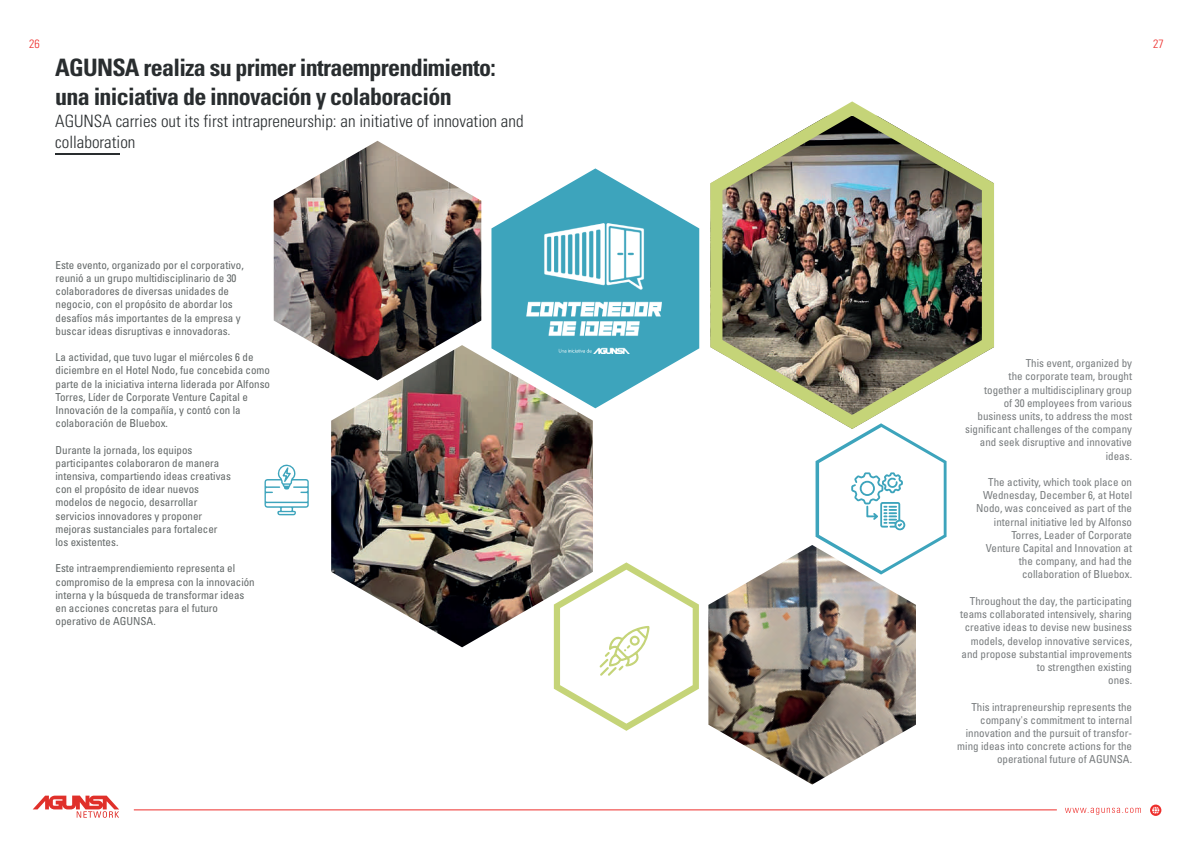
<style>
.page{position:relative;width:1191px;height:842px;background:#fff}
.page>*{position:absolute;margin:0;border:0;box-sizing:border-box;transform-origin:0 0}
.t1{font:700 condensed 24px/28.8px "Univers";letter-spacing:-.03em;color:#292d2f}
.t2{font:300 condensed 17px/20.4px "Univers";color:#292d2f}
.t3{font:300 condensed 12px "Univers";color:#ee2e2b}
.t4{font:condensed 11px/13.2px "Univers";color:#626767}
.t5{font:condensed 11px/13.2px "Univers";color:#777b7d;text-align:right}
</style>
<div class="page">
<hr style="left:56px;top:153px;width:64px;height:1px;background:#292d2f">
<svg style="left:491px;top:168px;width:208px;height:240px;fill:#3da4bc"></svg>
<img style="left:710px;top:101px;width:284px;height:322px">
<img style="left:331px;top:345px;width:262px;height:302px">
<img style="left:708px;top:545px;width:208px;height:239px">
<img style="left:274px;top:141px;width:207px;height:239px">
<img style="left:527px;top:223px;width:135px;height:131px">
<svg style="left:331px;top:615px;width:12px;height:32px"></svg>
<svg style="left:264px;top:464px;width:45px;height:51px"></svg>
<svg style="left:554px;top:562px;width:145px;height:169px"></svg>
<svg style="left:815px;top:423px;width:131px;height:151px"></svg>
<hr style="left:134px;top:809px;width:922px;height:1px;background:#ee2e2b">
<svg style="left:33px;top:795px;width:86px;height:23px"></svg>
<svg style="left:1065px;top:808px;width:76px;height:7px"></svg>
<svg style="left:1150px;top:804px;width:11px;height:12px"></svg>
<p class="t3" style="left:29px;top:36px;width:12px">26</p>
<p class="t3" style="left:1153px;top:36px;width:12px">27</p>
<h1 class="t1" style="left:55px;top:53px;width:442px">AGUNSA realiza su primer intraemprendimiento: una iniciativa de innovación y colaboración</h1>
<h2 class="t2" style="left:55px;top:111px;width:470px">AGUNSA carries out its first intrapreneurship: an initiative of innovation and collaboration</h2>
<p class="t4" style="left:56px;top:258px;width:190px">Este evento, organizado por el corporativo, reunió a un grupo multidisciplinario de 30 colaboradores de diversas unidades de negocio, con el propósito de abordar los desafíos más importantes de la empresa y buscar ideas disruptivas e innovadoras.</p>
<p class="t4" style="left:56px;top:350px;width:216px">La actividad, que tuvo lugar el miércoles 6 de diciembre en el Hotel Nodo, fue concebida como parte de la iniciativa interna liderada por Alfonso Torres, Líder de Corporate Venture Capital e Innovación de la compañía, y contó con la colaboración de Bluebox.</p>
<p class="t4" style="left:56px;top:443px;width:177px">Durante la jornada, los equipos participantes colaboraron de manera intensiva, compartiendo ideas creativas con el propósito de idear nuevos modelos de negocio, desarrollar servicios innovadores y proponer mejoras sustanciales para fortalecer los existentes.</p>
<p class="t4" style="left:56px;top:562px;width:201px">Este intraemprendiemiento representa el compromiso de la empresa con la innovación interna y la búsqueda de transformar ideas en acciones concretas para el futuro operativo de AGUNSA.</p>
<p class="t5" style="left:965px;top:357px;width:168px">This event, organized by<br>the corporate team, brought<br>together a multidisciplinary group<br>of 30 employees from various business units, to address the most significant challenges of the company and seek disruptive and innovative ideas.</p>
<p class="t5" style="left:976px;top:475px;width:157px">The activity, which took place on<br>Wednesday, December 6, at Hotel<br>Nodo, was conceived as part of the internal initiative led by Alfonso<br>Torres, Leader of Corporate<br>Venture Capital and Innovation at the company, and had the collaboration of Bluebox.</p>
<p class="t5" style="left:960px;top:594px;width:173px">Throughout the day, the participating teams collaborated intensively, sharing creative ideas to devise new business models, develop innovative services, and propose substantial improvements to strengthen existing<br>ones.</p>
<p class="t5" style="left:957px;top:700px;width:176px">This intrapreneurship represents the company's commitment to internal innovation and the pursuit of transfor&shy;ming ideas into concrete actions for the operational future of AGUNSA.</p>
</div>
